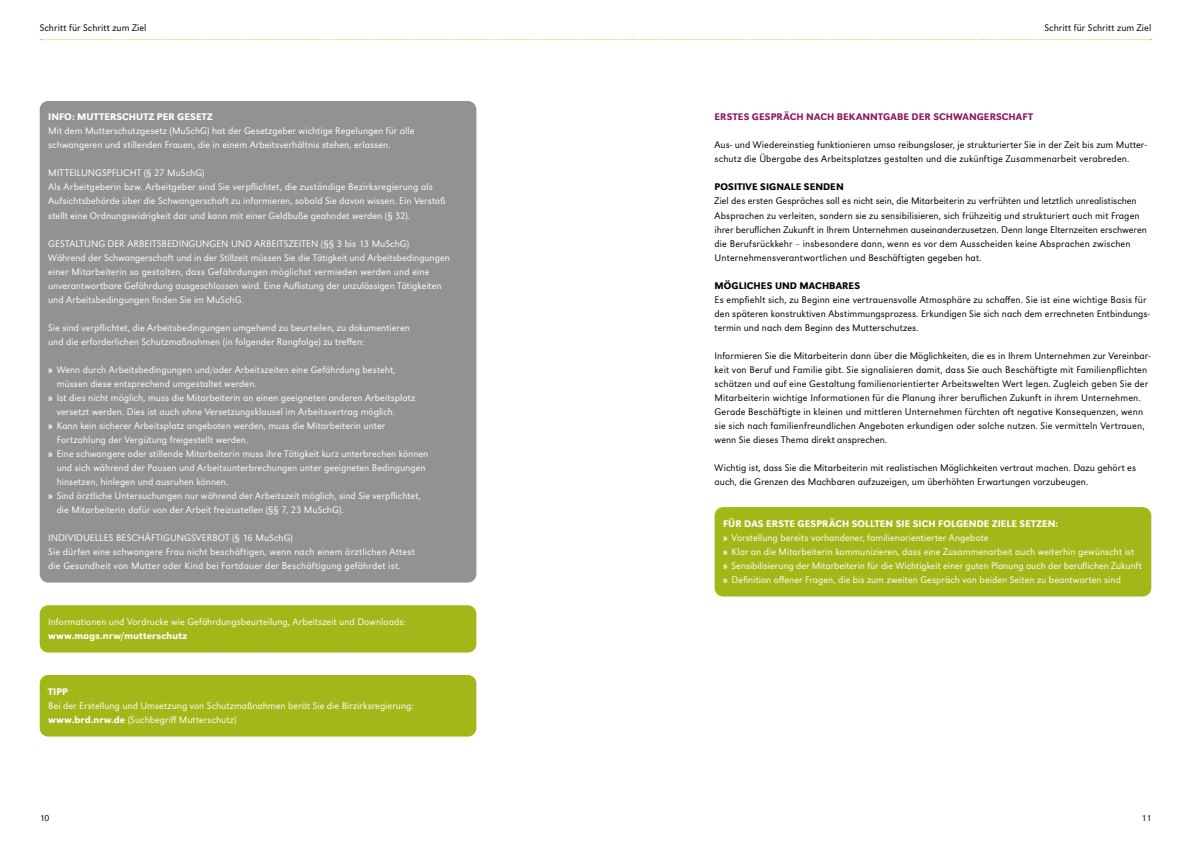
<style>
.page{position:relative;width:1191px;height:842px;background:#fff}
.page>*{position:absolute;margin:0;border:0;box-sizing:border-box;transform-origin:0 0}
.t1{font:300 10px/14px "URW Grotesk";letter-spacing:.005em;color:#fff}
.t2{font:300 10px/14px "URW Grotesk";letter-spacing:.01em;color:#000}
.t3{font:500 10px "URW Grotesk";letter-spacing:.01em;color:#fff}
.t4{font:500 10px "URW Grotesk";letter-spacing:.01em;color:#8b1c69}
.t5{font:500 10px "URW Grotesk";letter-spacing:.005em;color:#000}
.t6{font:300 9px "URW Grotesk";color:#000}
.s1{font-weight:500}
</style>
<div class="page">
<svg style="left:40px;top:39px;width:1111px;height:1px"></svg>
<div style="left:40px;top:101px;width:436px;height:481px;background:#919292;border-radius:9px"></div>
<div style="left:40px;top:605px;width:436px;height:47px;background:#a2b819;border-radius:9px"></div>
<div style="left:40px;top:675px;width:436px;height:61px;background:#a2b819;border-radius:9px"></div>
<div style="left:714px;top:507px;width:437px;height:89px;background:#a2b819;border-radius:9px"></div>
<p class="t2" style="left:40px;top:21px;width:108px">Schritt für Schritt zum Ziel</p>
<p class="t3" style="left:48px;top:111px;width:166px">INFO: MUTTERSCHUTZ PER GESETZ</p>
<p class="t1" style="left:48px;top:124px;width:368px">Mit dem Mutterschutzgesetz (MuSchG) hat der Gesetzgeber wichtige Regelungen für alle schwangeren und stillenden Frauen, die in einem Arbeitsverhältnis stehen, erlassen.</p>
<p class="t1" style="left:48px;top:166px;width:399px">MITTEILUNGSPFLICHT (§ 27 MuSchG)<br>Als Arbeitgeberin bzw. Arbeitgeber sind Sie verpflichtet, die zuständige Bezirksregierung als Aufsichtsbehörde über die Schwangerschaft zu informieren, sobald Sie davon wissen. Ein Verstoß stellt eine Ordnungswidrigkeit dar und kann mit einer Geldbuße geahndet werden (§ 32).</p>
<p class="t1" style="left:48px;top:236px;width:403px">GESTALTUNG DER ARBEITSBEDINGUNGEN UND ARBEITSZEITEN (§§ 3 bis 13 MuSchG)<br>Während der Schwangerschaft und in der Stillzeit müssen Sie die Tätigkeit und Arbeitsbedingungen einer Mitarbeiterin so gestalten, dass Gefährdungen möglichst vermieden werden und eine unverantwortbare Gefährdung ausgeschlossen wird. Eine Auflistung der unzulässigen Tätigkeiten und Arbeitsbedingungen finden Sie im MuSchG.</p>
<p class="t1" style="left:48px;top:320px;width:363px">Sie sind verpflichtet, die Arbeitsbedingungen umgehend zu beurteilen, zu dokumentieren und die erforderlichen Schutzmaßnahmen (in folgender Rangfolge) zu treffen:</p>
<p class="t1" style="left:48px;top:362px;width:349px"><span class="s1">»</span> Wenn durch Arbeitsbedingungen und/oder Arbeitszeiten eine Gefährdung besteht,</p>
<p class="t1" style="left:57px;top:376px;width:202px">müssen diese entsprechend umgestaltet werden.</p>
<p class="t1" style="left:48px;top:390px;width:368px"><span class="s1">»</span> Ist dies nicht möglich, muss die Mitarbeiterin an einen geeigneten anderen Arbeitsplatz</p>
<p class="t1" style="left:57px;top:404px;width:340px">versetzt werden. Dies ist auch ohne Versetzungsklausel im Arbeitsvertrag möglich.</p>
<p class="t1" style="left:48px;top:418px;width:338px"><span class="s1">»</span> Kann kein sicherer Arbeitsplatz angeboten werden, muss die Mitarbeiterin unter</p>
<p class="t1" style="left:57px;top:432px;width:193px">Fortzahlung der Vergütung freigestellt werden.</p>
<p class="t1" style="left:48px;top:446px;width:382px"><span class="s1">»</span> Eine schwangere oder stillende Mitarbeiterin muss ihre Tätigkeit kurz unterbrechen können</p>
<p class="t1" style="left:57px;top:460px;width:370px">und sich während der Pausen und Arbeitsunterbrechungen unter geeigneten Bedingungen</p>
<p class="t1" style="left:57px;top:474px;width:173px">hinsetzen, hinlegen und ausruhen können.</p>
<p class="t1" style="left:48px;top:488px;width:374px"><span class="s1">»</span> Sind ärztliche Untersuchungen nur während der Arbeitszeit möglich, sind Sie verpflichtet,</p>
<p class="t1" style="left:57px;top:502px;width:288px">die Mitarbeiterin dafür von der Arbeit freizustellen (§§ 7, 23 MuSchG).</p>
<p class="t1" style="left:48px;top:530px;width:368px">INDIVIDUELLES BESCHÄFTIGUNGSVERBOT (§ 16 MuSchG)<br>Sie dürfen eine schwangere Frau nicht beschäftigen, wenn nach einem ärztlichen Attest die Gesundheit von Mutter oder Kind bei Fortdauer der Beschäftigung gefährdet ist.</p>
<p class="t1" style="left:48px;top:614px;width:359px">Informationen und Vordrucke wie Gefährdungsbeurteilung, Arbeitszeit und Downloads:</p>
<p class="t3" style="left:48px;top:629px;width:140px">www.mags.nrw/mutterschutz</p>
<p class="t3" style="left:48px;top:685px;width:21px">TIPP</p>
<p class="t1" style="left:48px;top:698px;width:367px">Bei der Erstellung und Umsetzung von Schutzmaßnahmen berät Sie die Birzirksregierung: <span class="s1">www.brd.nrw.de</span> (Suchbegriff Mutterschutz)</p>
<p class="t2" style="left:1044px;top:21px;width:108px">Schritt für Schritt zum Ziel</p>
<p class="t4" style="left:714px;top:111px;width:320px">ERSTES GESPRÄCH NACH BEKANNTGABE DER SCHWANGERSCHAFT</p>
<p class="t2" style="left:714px;top:138px;width:434px">Aus- und Wiedereinstieg funktionieren umso reibungsloser, je strukturierter Sie in der Zeit bis zum Mutter&shy;schutz die Übergabe des Arbeitsplatzes gestalten und die zukünftige Zusammenarbeit verabreden.</p>
<p class="t5" style="left:714px;top:181px;width:131px">POSITIVE SIGNALE SENDEN</p>
<p class="t2" style="left:714px;top:194px;width:434px">Ziel des ersten Gespräches soll es nicht sein, die Mitarbeiterin zu verfrühten und letztlich unrealistischen Absprachen zu verleiten, sondern sie zu sensibilisieren, sich frühzeitig und strukturiert auch mit Fragen ihrer beruflichen Zukunft in Ihrem Unternehmen auseinanderzusetzen. Denn lange Elternzeiten erschweren die Berufsrückkehr – insbesondere dann, wenn es vor dem Ausscheiden keine Absprachen zwischen Unternehmensverantwortlichen und Beschäftigten gegeben hat.</p>
<p class="t5" style="left:714px;top:279px;width:147px">MÖGLICHES UND MACHBARES</p>
<p class="t2" style="left:714px;top:292px;width:437px">Es empfiehlt sich, zu Beginn eine vertrauensvolle Atmosphäre zu schaffen. Sie ist eine wichtige Basis für den späteren konstruktiven Abstimmungsprozess. Erkundigen Sie sich nach dem errechneten Entbindungs&shy;termin und nach dem Beginn des Mutterschutzes.</p>
<p class="t2" style="left:714px;top:348px;width:437px">Informieren Sie die Mitarbeiterin dann über die Möglichkeiten, die es in Ihrem Unternehmen zur Vereinbar&shy;keit von Beruf und Familie gibt. Sie signalisieren damit, dass Sie auch Beschäftigte mit Familienpflichten schätzen und auf eine Gestaltung familienorientierter Arbeitswelten Wert legen. Zugleich geben Sie der Mitarbeiterin wichtige Informationen für die Planung ihrer beruflichen Zukunft in ihrem Unternehmen.<br>Gerade Beschäftigte in kleinen und mittleren Unternehmen fürchten oft negative Konsequenzen, wenn sie sich nach familienfreundlichen Angeboten erkundigen oder solche nutzen. Sie vermitteln Vertrauen, wenn Sie dieses Thema direkt ansprechen.</p>
<p class="t2" style="left:714px;top:460px;width:423px">Wichtig ist, dass Sie die Mitarbeiterin mit realistischen Möglichkeiten vertraut machen. Dazu gehört es auch, die Grenzen des Machbaren aufzuzeigen, um überhöhten Erwartungen vorzubeugen.</p>
<p class="t1" style="left:723px;top:516px;width:420px"><span class="s1">FÜR DAS ERSTE GESPRÄCH SOLLTEN SIE SICH FOLGENDE ZIELE SETZEN:<br>»</span> Vorstellung bereits vorhandener, familienorientierter Angebote<br><span class="s1">»</span> Klar an die Mitarbeiterin kommunizieren, dass eine Zusammenarbeit auch weiterhin gewünscht ist<br><span class="s1">»</span> Sensibilisierung der Mitarbeiterin für die Wichtigkeit einer guten Planung auch der beruflichen Zukunft <span class="s1">»</span> Definition offener Fragen, die bis zum zweiten Gespräch von beiden Seiten zu beantworten sind</p>
<p class="t6" style="left:40px;top:812px;width:11px">10</p>
<p class="t6" style="left:1141px;top:812px;width:11px">11</p>
</div>
